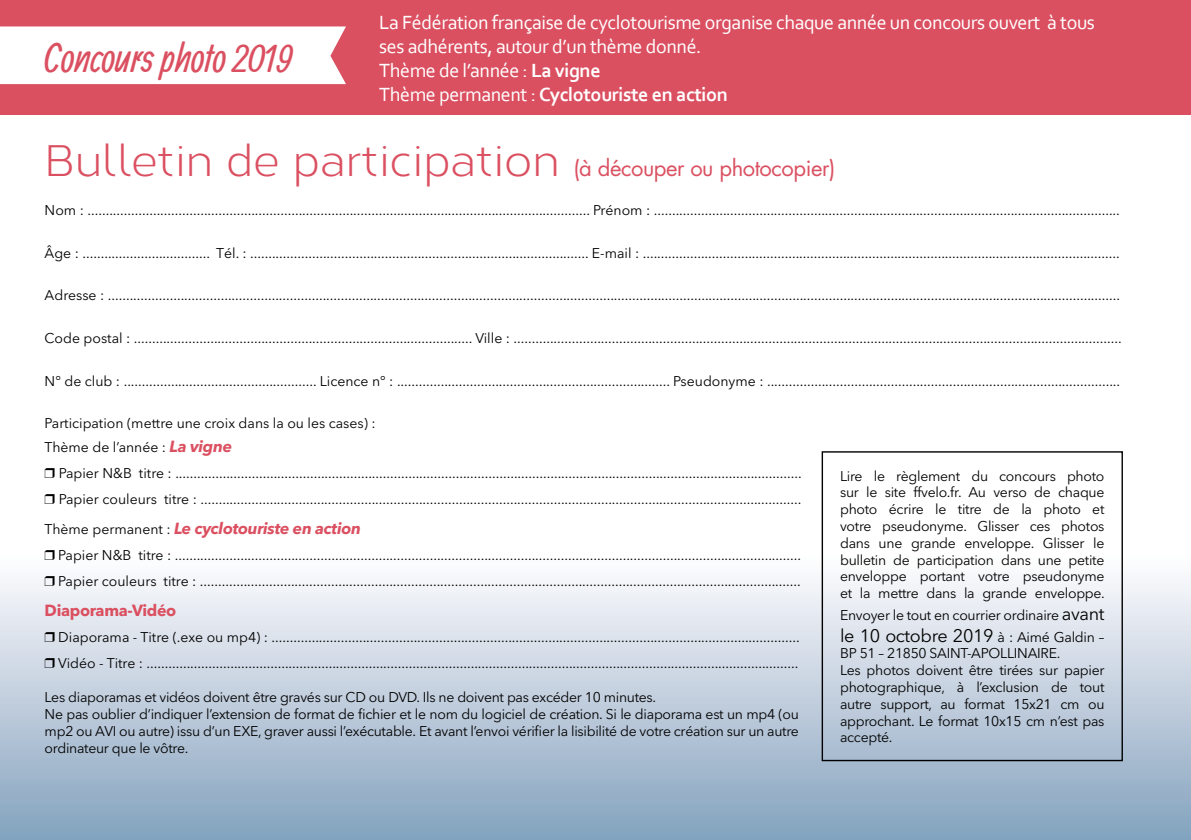
<style>
.page{position:relative;width:1191px;height:840px;background:#fff}
.page>*{position:absolute;margin:0;border:0;box-sizing:border-box;transform-origin:0 0}
.t1{font:40px "Allan";letter-spacing:-.01em;color:#db5061}
.Texte_normal{font:22px "Futura";letter-spacing:-.02em;color:#db5061}
.t2{font:20px/24px "Corbel";letter-spacing:-.02em;color:#fff}
.t3{font:700 20px "Corbel";letter-spacing:-.02em;color:#fff}
.t4{font:18px "Avenir Next Cyr";letter-spacing:-.02em;color:#000}
.t5{font:italic 700 16px "Avenir Next Cyr";letter-spacing:-.02em;color:#db5061}
.t6{font:700 16px "Avenir Next Cyr";letter-spacing:-.02em;color:#db5061}
.t7{font:14px/24px "Avenir Next Cyr";color:#000}
.t8{font:14px/16.8px "Avenir Next Cyr";letter-spacing:-.02em;color:#000;text-align:justify}
.s1{font-weight:700}
.s2{font-weight:400}
.s3{font-family:"Corbert";font-size:44px}
.s4{font-weight:700;font-style:italic;font-size:16px;color:#db5061}
.s5{font-weight:400;font-style:normal;font-size:14px;color:#000}
.s6{font-size:18px}
.s7{font-size:14px}
</style>
<div class="page">
<div style="left:0;top:0;width:1191px;height:115px;background:#db5061"></div>
<div style="left:0;top:26px;width:346px;height:58px;background:#fff"></div>
<div style="left:0;top:484px;width:1191px;height:355px;background:linear-gradient(to bottom,#fff,#89a5c0)"></div>
<div style="left:821px;top:451px;width:302px;height:309px;border:1px solid #000"></div>
<svg style="left:45px;top:494px;width:10px;height:10px"></svg>
<svg style="left:45px;top:550px;width:10px;height:10px"></svg>
<svg style="left:45px;top:576px;width:10px;height:10px"></svg>
<svg style="left:45px;top:631px;width:10px;height:10px"></svg>
<svg style="left:45px;top:657px;width:10px;height:10px"></svg>
<p class="t1" style="left:45px;top:34px;width:250px">Concours photo 2019</p>
<p class="t2" style="left:379px;top:9px;width:717px">La Fédération française de cyclotourisme organise chaque année un concours ouvert à tous ses adhérents, autour d’un thème donné.</p>
<p class="t2" style="left:379px;top:57px;width:223px">Thème de l’année : <span class="s1">La vigne</span></p>
<p class="t3" style="left:379px;top:81px;width:350px"><span class="s2">Thème permanent :</span> Cyclotouriste en action</p>
<p class="Texte_normal" style="left:45px;top:153px;width:792px"><span class="s3">Bulletin de participation</span> (à découper ou photocopier)</p>
<p class="t7" style="left:45px;top:198px;width:1076px">Nom : .......................................................................................................................................... Prénom : ................................................................................................................................</p>
<p class="t7" style="left:45px;top:240px;width:1076px">Âge : ................................... Tél. : ............................................................................................. E-mail : ...................................................................................................................................</p>
<p class="t7" style="left:45px;top:283px;width:1077px">Adresse : ......................................................................................................................................................................................................................................................................................</p>
<p class="t7" style="left:45px;top:326px;width:1078px">Code postal : ............................................................................................. Ville : .......................................................................................................................................................................</p>
<p class="t7" style="left:45px;top:369px;width:1077px">N° de club : ..................................................... Licence n° : ........................................................................... Pseudonyme : .................................................................................................</p>
<p class="t7" style="left:45px;top:411px;width:332px">Participation (mettre une croix dans la ou les cases) :<br>Thème de l’année : <span class="s4">La vigne</span></p>
<p class="t7" style="left:59px;top:461px;width:744px">Papier N&amp;B titre : ............................................................................................................................................................................</p>
<p class="t7" style="left:59px;top:487px;width:744px">Papier couleurs titre : .....................................................................................................................................................................</p>
<p class="t5" style="left:45px;top:518px;width:318px"><span class="s5">Thème permanent :</span> Le cyclotouriste en action</p>
<p class="t7" style="left:58px;top:543px;width:744px">Papier N&amp;B titre : ............................................................................................................................................................................</p>
<p class="t7" style="left:58px;top:569px;width:744px">Papier couleurs titre : .....................................................................................................................................................................</p>
<p class="t6" style="left:45px;top:600px;width:133px">Diaporama-Vidéo</p>
<p class="t7" style="left:58px;top:624px;width:743px">Diaporama - Titre (.exe ou mp4) : .................................................................................................................................................</p>
<p class="t7" style="left:58px;top:650px;width:741px">Vidéo - Titre : ...................................................................................................................................................................................</p>
<p class="t8" style="left:840px;top:467px;width:266px">Lire le règlement du concours photo sur le site ffvelo.fr. Au verso de chaque photo écrire le titre de la photo et votre pseudonyme. Glisser ces photos dans une grande enveloppe. Glisser le bulletin de participation dans une petite enveloppe portant votre pseudonyme et la mettre dans la grande enveloppe.</p>
<p class="t8" style="left:840px;top:606px;width:266px">Envoyer le tout en courrier ordinaire <span class="s6">avant</span></p>
<p class="t4" style="left:840px;top:624px;width:266px">le 10 octobre 2019 <span class="s7">à : Aimé Galdin –</span></p>
<p class="t8" style="left:840px;top:644px;width:222px">BP 51 – 21850 SAINT-APOLLINAIRE.</p>
<p class="t8" style="left:840px;top:661px;width:266px">Les photos doivent être tirées sur papier photographique, à l’exclusion de tout autre support, au format 15x21 cm ou approchant. Le format 10x15 cm n’est pas accepté.</p>
<p class="t8" style="left:45px;top:688px;width:613px">Les diaporamas et vidéos doivent être gravés sur CD ou DVD. Ils ne doivent pas excéder 10 minutes.</p>
<p class="t8" style="left:45px;top:705px;width:756px">Ne pas oublier d’indiquer l’extension de format de fichier et le nom du logiciel de création. Si le diaporama est un mp4 (ou mp2 ou AVI ou autre) issu d’un EXE, graver aussi l’exécutable. Et avant l’envoi vérifier la lisibilité de votre création sur un autre ordinateur que le vôtre.</p>
</div>
